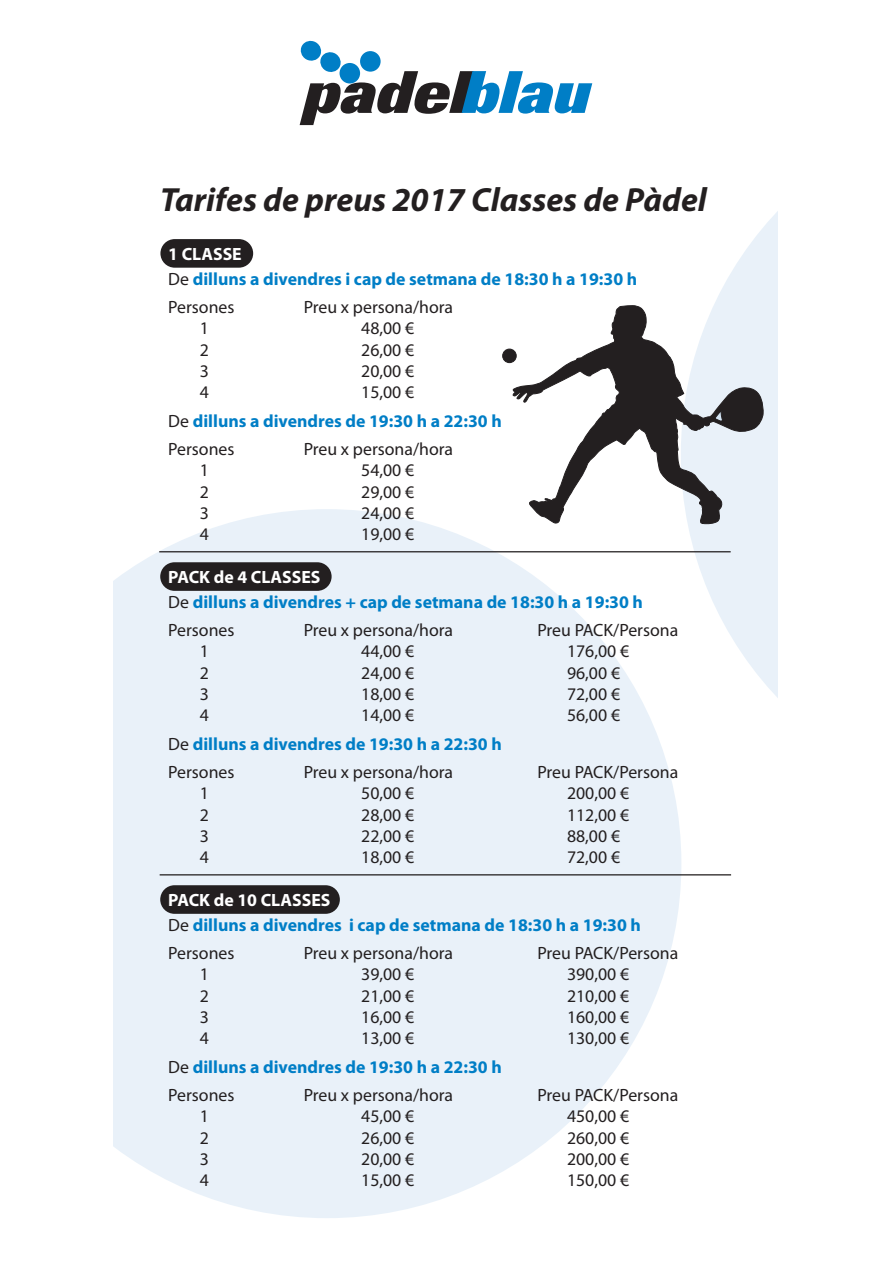
<style>
.page{position:relative;width:893px;height:1263px;background:#fff}
.page>*{position:absolute;margin:0;border:0;box-sizing:border-box;transform-origin:0 0}
.t1{font:italic 700 33.6px "Myriad Pro";color:#231f20}
.t2{font:17.85px "Myriad Pro";color:#231f20}
.t3{font:700 17.85px/25.2px "Myriad Pro";color:#007ec6}
.s1{color:#fff}
.s2{font-weight:400;color:#231f20}
</style>
<div class="page">
<svg style="left:113px;top:509px;width:568px;height:709px;fill:#e9f1f9"></svg>
<svg style="left:681px;top:211px;width:97px;height:487px;fill:#e9f1f9"></svg>
<svg style="left:299px;top:40px;width:293px;height:85px"></svg>
<svg style="left:512px;top:305px;width:251px;height:219px"></svg>
<svg style="left:714px;top:411px;width:9px;height:10px"></svg>
<div style="left:503px;top:349px;width:13px;height:14px;background:#231f20;border-radius:50%"></div>
<div style="left:503px;top:349px;width:13px;height:14px;border:1px solid #231f20;border-radius:50%"></div>
<div style="left:160px;top:885px;width:180px;height:29px;background:#231f20;border-radius:14px"></div>
<div style="left:160px;top:562px;width:172px;height:29px;background:#231f20;border-radius:14px"></div>
<div style="left:160px;top:239px;width:93px;height:29px;background:#231f20;border-radius:14px"></div>
<hr style="left:159px;top:551px;width:572px;height:1px;background:#231f20">
<hr style="left:160px;top:874px;width:571px;height:1px;background:#231f20">
<h1 class="t1" style="left:160px;top:177px;width:548px">Tarifes de preus 2017 Classes de Pàdel</h1>
<p class="t3" style="left:168px;top:241px;width:471px"><span class="s1">1 CLASSE<br></span><span class="s2">De</span> dilluns a divendres i cap de setmana de 18:30 h a 19:30 h</p>
<p class="t2" style="left:168px;top:296px;width:68px">Persones</p>
<p class="t2" style="left:304px;top:296px;width:151px">Preu x persona/hora</p>
<p class="t2" style="left:200px;top:317px;width:11px">1</p>
<p class="t2" style="left:361px;top:317px;width:55px">48,00 €</p>
<p class="t2" style="left:200px;top:339px;width:11px">2</p>
<p class="t2" style="left:361px;top:339px;width:55px">26,00 €</p>
<p class="t2" style="left:200px;top:360px;width:11px">3</p>
<p class="t2" style="left:361px;top:360px;width:55px">20,00 €</p>
<p class="t2" style="left:200px;top:381px;width:11px">4</p>
<p class="t3" style="left:168px;top:378px;width:335px;line-height:28.3px;text-indent:193px"><span class="s2">15,00 €<br>De</span> dilluns a divendres de 19:30 h a 22:30 h<br><span class="s2">Persones</span></p>
<p class="t2" style="left:304px;top:438px;width:151px">Preu x persona/hora</p>
<p class="t2" style="left:200px;top:459px;width:11px">1</p>
<p class="t2" style="left:361px;top:459px;width:55px">54,00 €</p>
<p class="t2" style="left:200px;top:481px;width:11px">2</p>
<p class="t2" style="left:361px;top:481px;width:55px">29,00 €</p>
<p class="t2" style="left:200px;top:502px;width:11px">3</p>
<p class="t2" style="left:361px;top:502px;width:55px">24,00 €</p>
<p class="t2" style="left:200px;top:523px;width:11px">4</p>
<p class="t2" style="left:361px;top:523px;width:55px">19,00 €</p>
<p class="t3" style="left:168px;top:564px;width:476px"><span class="s1">PACK de 4 CLASSES<br></span><span class="s2">De</span> dilluns a divendres + cap de setmana de 18:30 h a 19:30 h</p>
<p class="t2" style="left:168px;top:619px;width:68px">Persones</p>
<p class="t2" style="left:304px;top:619px;width:151px">Preu x persona/hora</p>
<p class="t2" style="left:537px;top:619px;width:142px">Preu PACK/Persona</p>
<p class="t2" style="left:200px;top:640px;width:11px">1</p>
<p class="t2" style="left:361px;top:640px;width:55px">44,00 €</p>
<p class="t2" style="left:567px;top:640px;width:64px">176,00 €</p>
<p class="t2" style="left:200px;top:662px;width:11px">2</p>
<p class="t2" style="left:361px;top:662px;width:55px">24,00 €</p>
<p class="t2" style="left:567px;top:662px;width:55px">96,00 €</p>
<p class="t2" style="left:200px;top:683px;width:11px">3</p>
<p class="t2" style="left:361px;top:683px;width:55px">18,00 €</p>
<p class="t2" style="left:567px;top:683px;width:55px">72,00 €</p>
<p class="t2" style="left:200px;top:704px;width:11px">4</p>
<p class="t2" style="left:361px;top:704px;width:55px">14,00 €</p>
<p class="t2" style="left:567px;top:704px;width:55px">56,00 €</p>
<p class="t3" style="left:168px;top:730px;width:335px;line-height:27.8px"><span class="s2">De</span> dilluns a divendres de 19:30 h a 22:30 h<br><span class="s2">Persones</span></p>
<p class="t2" style="left:304px;top:761px;width:151px">Preu x persona/hora</p>
<p class="t2" style="left:537px;top:761px;width:142px">Preu PACK/Persona</p>
<p class="t2" style="left:200px;top:782px;width:11px">1</p>
<p class="t2" style="left:361px;top:782px;width:55px">50,00 €</p>
<p class="t2" style="left:567px;top:782px;width:64px">200,00 €</p>
<p class="t2" style="left:200px;top:804px;width:11px">2</p>
<p class="t2" style="left:361px;top:804px;width:55px">28,00 €</p>
<p class="t2" style="left:567px;top:804px;width:64px">112,00 €</p>
<p class="t2" style="left:200px;top:825px;width:11px">3</p>
<p class="t2" style="left:361px;top:825px;width:55px">22,00 €</p>
<p class="t2" style="left:567px;top:825px;width:55px">88,00 €</p>
<p class="t2" style="left:200px;top:846px;width:11px">4</p>
<p class="t2" style="left:361px;top:846px;width:55px">18,00 €</p>
<p class="t2" style="left:567px;top:846px;width:55px">72,00 €</p>
<p class="t3" style="left:168px;top:887px;width:474px"><span class="s1">PACK de 10 CLASSES<br></span><span class="s2">De</span> dilluns a divendres i cap de setmana de 18:30 h a 19:30 h</p>
<p class="t2" style="left:168px;top:942px;width:68px">Persones</p>
<p class="t2" style="left:304px;top:942px;width:151px">Preu x persona/hora</p>
<p class="t2" style="left:537px;top:942px;width:142px">Preu PACK/Persona</p>
<p class="t2" style="left:200px;top:963px;width:11px">1</p>
<p class="t2" style="left:361px;top:963px;width:55px">39,00 €</p>
<p class="t2" style="left:567px;top:963px;width:64px">390,00 €</p>
<p class="t2" style="left:200px;top:984px;width:11px">2</p>
<p class="t2" style="left:361px;top:984px;width:55px">21,00 €</p>
<p class="t2" style="left:567px;top:984px;width:64px">210,00 €</p>
<p class="t2" style="left:200px;top:1006px;width:11px">3</p>
<p class="t2" style="left:361px;top:1006px;width:55px">16,00 €</p>
<p class="t2" style="left:567px;top:1006px;width:64px">160,00 €</p>
<p class="t2" style="left:200px;top:1027px;width:11px">4</p>
<p class="t2" style="left:361px;top:1027px;width:55px">13,00 €</p>
<p class="t2" style="left:567px;top:1027px;width:64px">130,00 €</p>
<p class="t3" style="left:168px;top:1053px;width:335px;line-height:27.8px"><span class="s2">De</span> dilluns a divendres de 19:30 h a 22:30 h<br><span class="s2">Persones</span></p>
<p class="t2" style="left:304px;top:1084px;width:151px">Preu x persona/hora</p>
<p class="t2" style="left:537px;top:1084px;width:142px">Preu PACK/Persona</p>
<p class="t2" style="left:200px;top:1105px;width:11px">1</p>
<p class="t2" style="left:361px;top:1105px;width:55px">45,00 €</p>
<p class="t2" style="left:567px;top:1105px;width:64px">450,00 €</p>
<p class="t2" style="left:200px;top:1126px;width:11px">2</p>
<p class="t2" style="left:361px;top:1126px;width:55px">26,00 €</p>
<p class="t2" style="left:567px;top:1126px;width:64px">260,00 €</p>
<p class="t2" style="left:200px;top:1148px;width:11px">3</p>
<p class="t2" style="left:361px;top:1148px;width:55px">20,00 €</p>
<p class="t2" style="left:567px;top:1148px;width:64px">200,00 €</p>
<p class="t2" style="left:200px;top:1169px;width:11px">4</p>
<p class="t2" style="left:361px;top:1169px;width:55px">15,00 €</p>
<p class="t2" style="left:567px;top:1169px;width:64px">150,00 €</p>
</div>
